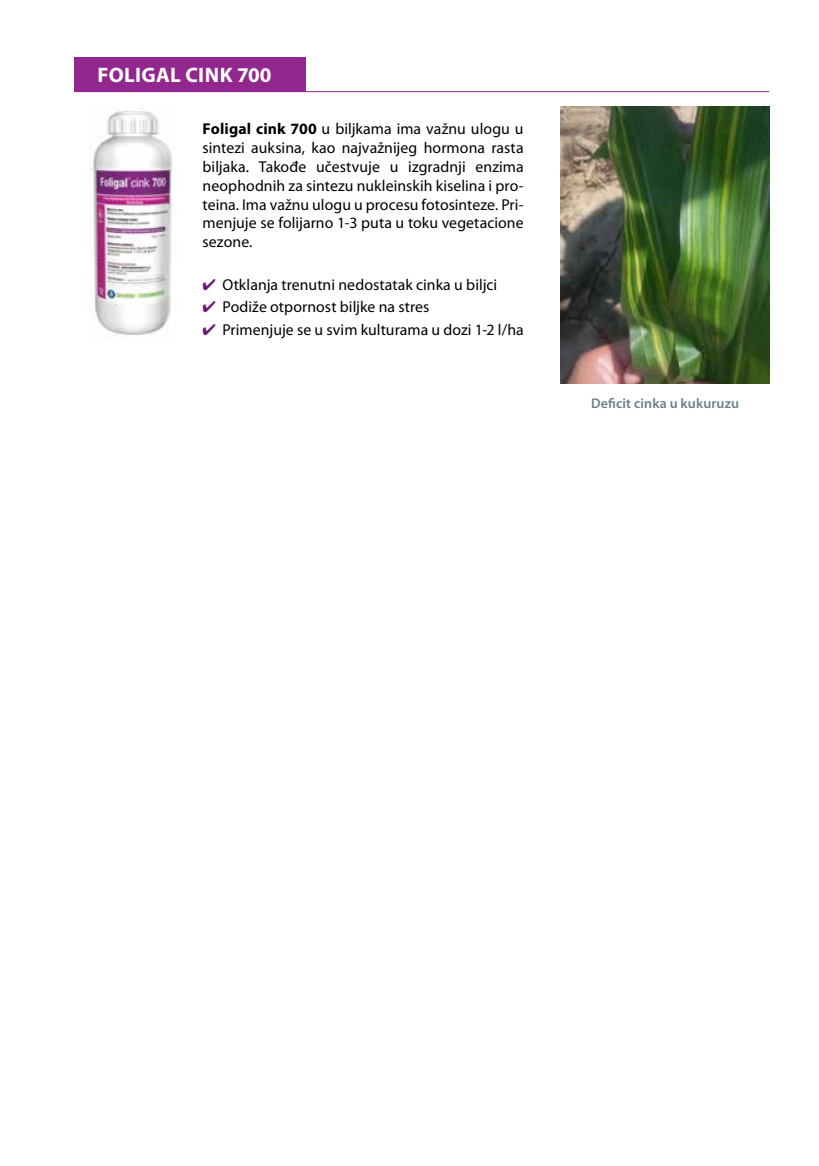
<style>
.page{position:relative;width:819px;height:1166px;background:#fff}
.page>*{position:absolute;margin:0;border:0;box-sizing:border-box;transform-origin:0 0}
.t1{font:700 21px "Myriad Pro";letter-spacing:.01em;color:#fff}
.t2{font:15.75px/18.9px "Myriad Pro";letter-spacing:.005em;color:#000;text-align:justify}
.t3{font:600 14px "Myriad Pro";letter-spacing:.01em;color:#6b808b}
.s1{font-weight:700}
.s2{color:#6c1b78}
</style>
<div class="page">
<img style="left:561px;top:106px;width:208px;height:278px">
<img style="left:89px;top:109px;width:84px;height:226px">
<div style="left:74px;top:57px;width:231px;height:35px;background:#92278f"></div>
<hr style="left:74px;top:91px;width:695px;height:1px;background:#92278f">
<h1 class="t1" style="left:97px;top:63px;width:175px">FOLIGAL CINK 700</h1>
<p class="t2" style="left:202px;top:120px;width:322px"><span class="s1">Foligal cink 700</span> u biljkama ima važnu ulogu u sintezi auksina, kao najvažnijeg hormona rasta biljaka. Takođe učestvuje u izgradnji enzima neophodnih za sintezu nukleinskih kiselina i pro&shy;teina. Ima važnu ulogu u procesu fotosinteze. Pri&shy;menjuje se folijarno 1-3 puta u toku vegetacione sezone.</p>
<p class="t2" style="left:202px;top:275px;width:296px"><span class="s2">✔</span> Otklanja trenutni nedostatak cinka u biljci</p>
<p class="t2" style="left:202px;top:298px;width:228px"><span class="s2">✔</span> Podiže otpornost biljke na stres</p>
<p class="t2" style="left:202px;top:321px;width:322px"><span class="s2">✔</span> Primenjuje se u svim kulturama u dozi 1-2 l/ha</p>
<p class="t3" style="left:591px;top:395px;width:149px">Deficit cinka u kukuruzu</p>
</div>
